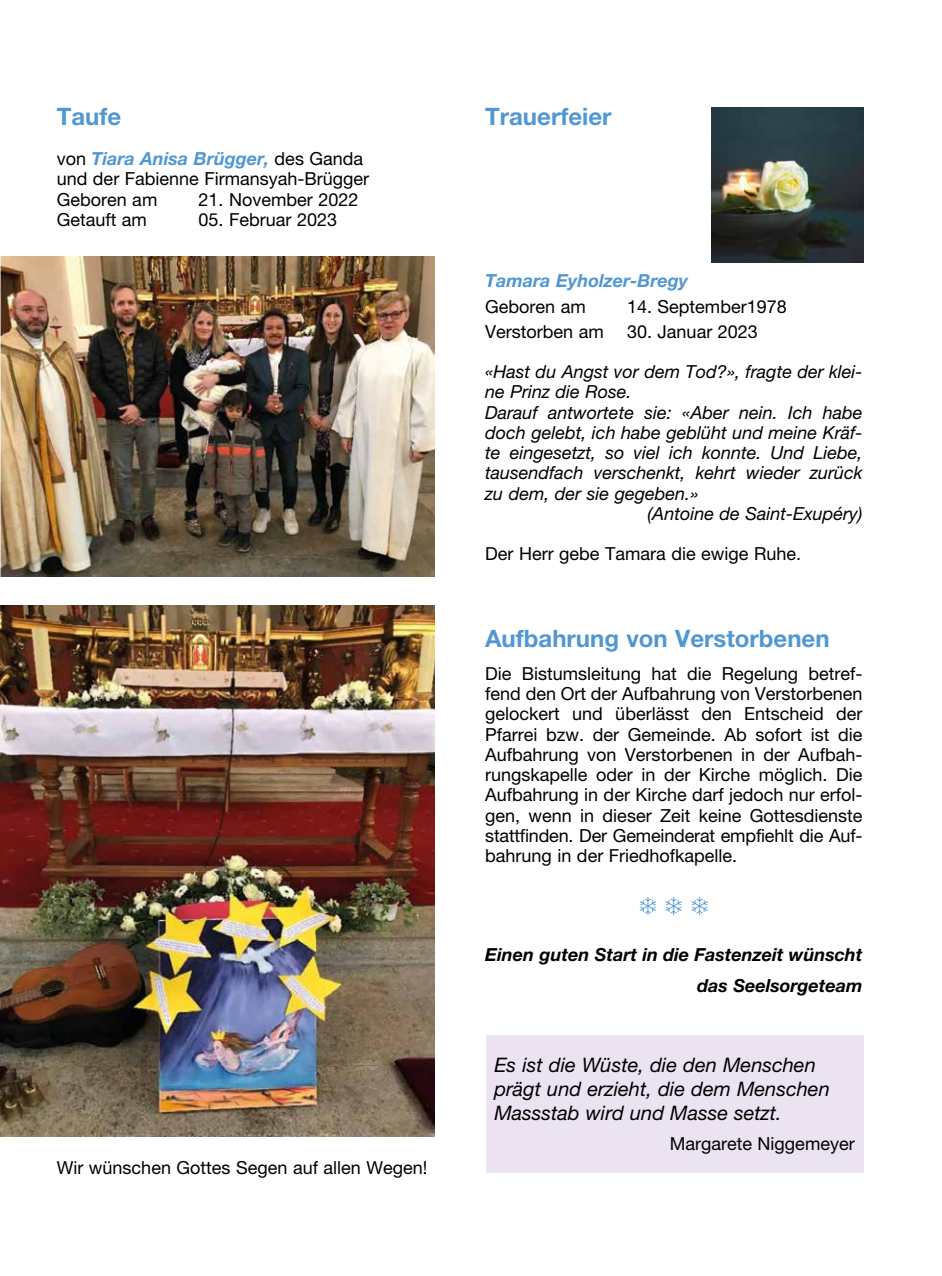
<style>
.page{position:relative;width:942px;height:1276px;background:#fff}
.page>*{position:absolute;margin:0;border:0;box-sizing:border-box;transform-origin:0 0}
.t1{font:26px "Zapf Dingbats ITC";color:#5197d2}
.t2{font:700 24px "Helvetica Neue LT Pro";color:#5197d2}
.t3{font:italic 20px/24px "Helvetica Neue LT Pro";color:#000}
.t4{font:18px/20.2px "Helvetica Neue LT Pro";color:#000}
.t5{font:italic 18px "Helvetica Neue LT Pro";color:#000}
.t6{font:italic 700 18px/30.4px "Helvetica Neue LT Pro";color:#000;text-align:right}
.t7{font:italic 700 18px "Helvetica Neue LT Pro";color:#5197d2}
.s1{font-weight:700;font-style:italic;color:#5197d2}
</style>
<div class="page">
<img style="left:0;top:256px;width:434px;height:320px">
<img style="left:0;top:605px;width:434px;height:531px">
<div style="left:485px;top:1035px;width:377px;height:138px;background:#ebe3f2"></div>
<img style="left:711px;top:108px;width:151px;height:154px">
<h2 class="t2" style="left:57px;top:101px;width:66px">Taufe</h2>
<p class="t4" style="left:57px;top:148px;width:314px">von <span class="s1">Tiara Anisa Brügger,</span> des Ganda und der Fabienne Firmansyah-Brügger<br>Geboren am</p>
<p class="t4" style="left:198px;top:189px;width:161px">21. November 2022</p>
<p class="t4" style="left:57px;top:209px;width:92px">Getauft am</p>
<p class="t4" style="left:198px;top:209px;width:140px">05. Februar 2023</p>
<p class="t4" style="left:57px;top:1157px;width:372px">Wir wünschen Gottes Segen auf allen Wegen!</p>
<h2 class="t2" style="left:485px;top:101px;width:128px">Trauerfeier</h2>
<p class="t7" style="left:485px;top:269px;width:204px">Tamara Eyholzer-Bregy</p>
<p class="t4" style="left:485px;top:297px;width:102px">Geboren am</p>
<p class="t4" style="left:626px;top:297px;width:161px">14. September1978</p>
<p class="t4" style="left:485px;top:321px;width:120px">Verstorben am</p>
<p class="t4" style="left:626px;top:321px;width:132px">30. Januar 2023</p>
<p class="t5" style="left:485px;top:361px;width:379px">«Hast du Angst vor dem Tod?», fragte der klei-</p>
<p class="t5" style="left:485px;top:381px;width:148px">ne Prinz die Rose.</p>
<p class="t5" style="left:485px;top:401px;width:379px">Darauf antwortete sie: «Aber nein. Ich habe</p>
<p class="t5" style="left:485px;top:422px;width:377px">doch gelebt, ich habe geblüht und meine Kräf-</p>
<p class="t5" style="left:485px;top:442px;width:379px">te eingesetzt, so viel ich konnte. Und Liebe,</p>
<p class="t5" style="left:485px;top:462px;width:379px">tausendfach verschenkt, kehrt wieder zurück</p>
<p class="t5" style="left:485px;top:482px;width:215px">zu dem, der sie gegeben.»</p>
<p class="t5" style="left:647px;top:503px;width:216px">(Antoine de Saint-Exupéry)</p>
<p class="t4" style="left:485px;top:544px;width:317px">Der Herr gebe Tamara die ewige Ruhe.</p>
<h2 class="t2" style="left:485px;top:624px;width:346px">Aufbahrung von Verstorbenen</h2>
<p class="t4" style="left:485px;top:663px;width:379px;text-align:justify">Die Bistumsleitung hat die Regelung betref&shy;fend den Ort der Aufbahrung von Verstorbenen gelockert und überlässt den Entscheid der Pfarrei bzw. der Gemeinde. Ab sofort ist die Aufbahrung von Verstorbenen in der Aufbah&shy;rungskapelle oder in der Kirche möglich. Die Aufbahrung in der Kirche darf jedoch nur erfol&shy;gen, wenn in dieser Zeit keine Gottesdienste stattfinden. Der Gemeinderat empfiehlt die Auf&shy;bahrung in der Friedhofkapelle.</p>
<h1 class="t1" style="left:638px;top:893px;width:71px">❄ ❄ ❄</h1>
<p class="t6" style="left:485px;top:939px;width:379px">Einen guten Start in die Fastenzeit wünscht das Seelsorgeteam</p>
<p class="t3" style="left:494px;top:1053px;width:337px">Es ist die Wüste, die den Menschen prägt und erzieht, die dem Menschen<br>Massstab wird und Masse setzt.</p>
<p class="t4" style="left:669px;top:1133px;width:186px">Margarete Niggemeyer</p>
</div>
